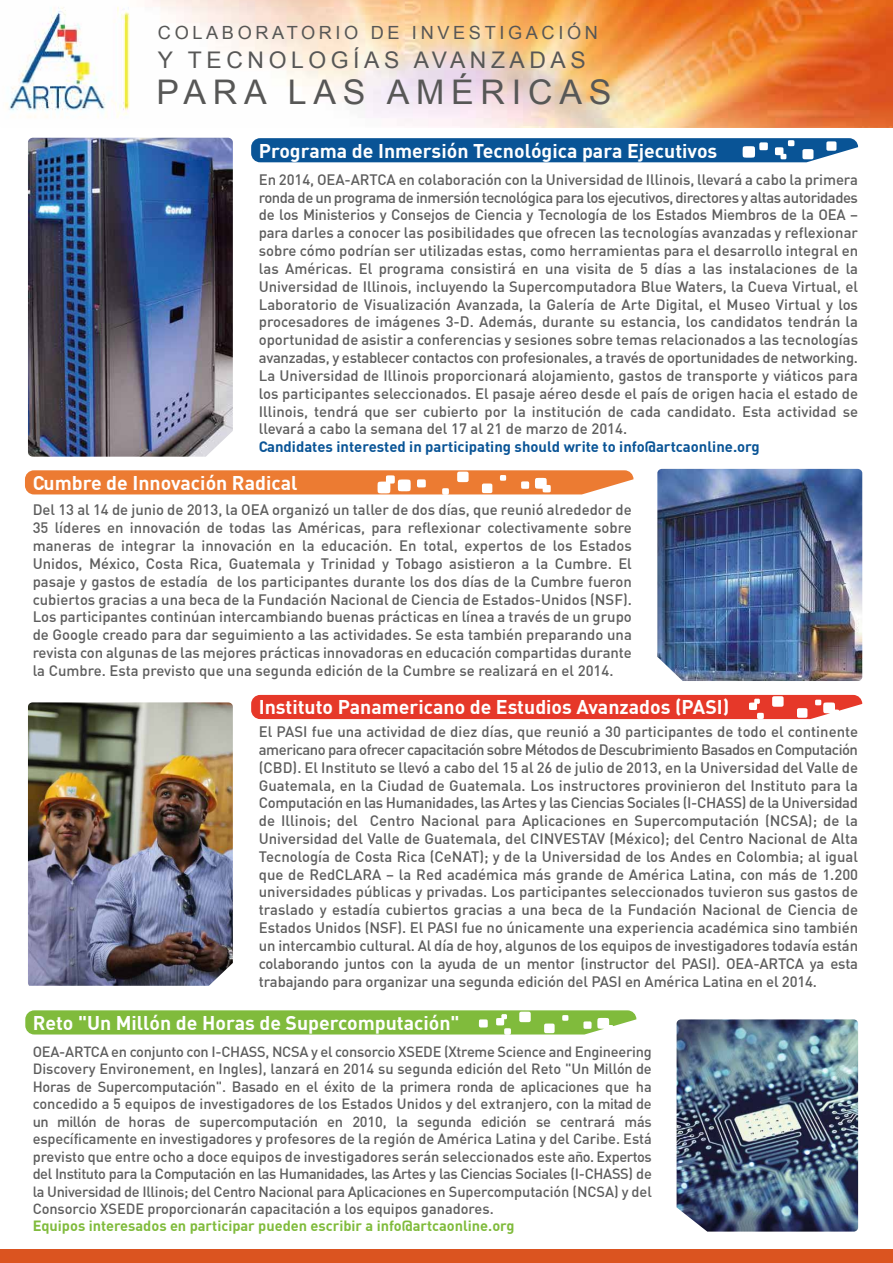
<style>
.page{position:relative;width:893px;height:1263px;background:#fff}
.page>*{position:absolute;margin:0;border:0;box-sizing:border-box;transform-origin:0 0}
.t1{font:33.9px "Arial";letter-spacing:.2em;color:#575756}
.t2{font:22.95px "Arial";letter-spacing:.2em;color:#575756}
.t3{font:700 19.5px "DIN";color:#fff}
.t4{font:18.15px "Arial";letter-spacing:.2em;color:#575756}
.t5{font:500 14.85px/17.9px "DIN";color:#5e5e5e;text-align:justify}
.t6{font:700 14.85px "DIN";color:#095496}
.t7{font:500 14.55px/17.4px "DIN";letter-spacing:-.005em;color:#5e5e5e;text-align:justify}
.t8{font:700 14.55px "DIN";color:#80bb3c}
</style>
<div class="page">
<img style="left:28px;top:138px;width:205px;height:319px">
<svg style="left:251px;top:695px;width:611px;height:24px;background:#e74436"></svg>
<svg style="left:25px;top:1010px;width:611px;height:24px;background:#8ac04c"></svg>
<svg style="left:251px;top:138px;width:607px;height:24px;background:#1a609d"></svg>
<svg style="left:25px;top:470px;width:608px;height:24px;background:#ed8847"></svg>
<img style="left:657px;top:469px;width:205px;height:212px">
<img style="left:28px;top:702px;width:205px;height:284px">
<img style="left:677px;top:1019px;width:181px;height:212px">
<div style="left:0;top:1249px;width:893px;height:14px;background:#db5420"></div>
<img style="left:6px;top:0;width:887px;height:128px">
<p class="t4" style="left:158px;top:20px;width:442px">COLABORATORIO DE INVESTIGACIÓN</p>
<h2 class="t2" style="left:158px;top:45px;width:429px">Y TECNOLOGÍAS AVANZADAS</h2>
<h1 class="t1" style="left:156px;top:70px;width:457px">PARA LAS AMÉRICAS</h1>
<h3 class="t3" style="left:259px;top:138px;width:460px">Programa de Inmersión Tecnológica para Ejecutivos</h3>
<p class="t5" style="left:259px;top:170px;width:601px">En 2014, OEA-ARTCA en colaboración con la Universidad de Illinois, llevará a cabo la primera ronda de un programa de inmersión tecnológica para los ejecutivos, directores y altas autoridades de los Ministerios y Consejos de Ciencia y Tecnología de los Estados Miembros de la OEA – para darles a conocer las posibilidades que ofrecen las tecnologías avanzadas y reflexionar sobre cómo podrían ser utilizadas estas, como herramientas para el desarrollo integral en las Américas. El programa consistirá en una visita de 5 días a las instalaciones de la Universidad de Illinois, incluyendo la Supercomputadora Blue Waters, la Cueva Virtual, el Laboratorio de Visualización Avanzada, la Galería de Arte Digital, el Museo Virtual y los procesadores de imágenes 3-D. Además, durante su estancia, los candidatos tendrán la oportunidad de asistir a conferencias y sesiones sobre temas relacionados a las tecnologías avanzadas, y establecer contactos con profesionales, a través de oportunidades de networking.<br>La Universidad de Illinois proporcionará alojamiento, gastos de transporte y viáticos para los participantes seleccionados. El pasaje aéreo desde el país de origen hacia el estado de Illinois, tendrá que ser cubierto por la institución de cada candidato. Esta actividad se llevará a cabo la semana del 17 al 21 de marzo de 2014.</p>
<p class="t6" style="left:259px;top:437px;width:502px">Candidates interested in participating should write to info@artcaonline.org</p>
<h3 class="t3" style="left:33px;top:470px;width:266px">Cumbre de Innovación Radical</h3>
<p class="t5" style="left:33px;top:501px;width:601px">Del 13 al 14 de junio de 2013, la OEA organizó un taller de dos días, que reunió alrededor de 35 líderes en innovación de todas las Américas, para reflexionar colectivamente sobre maneras de integrar la innovación en la educación. En total, expertos de los Estados Unidos, México, Costa Rica, Guatemala y Trinidad y Tobago asistieron a la Cumbre. El pasaje y gastos de estadía de los participantes durante los dos días de la Cumbre fueron cubiertos gracias a una beca de la Fundación Nacional de Ciencia de Estados-Unidos (NSF).<br>Los participantes continúan intercambiando buenas prácticas en línea a través de un grupo de Google creado para dar seguimiento a las actividades. Se esta también preparando una revista con algunas de las mejores prácticas innovadoras en educación compartidas durante la Cumbre. Esta previsto que una segunda edición de la Cumbre se realizará en el 2014.</p>
<h3 class="t3" style="left:259px;top:695px;width:472px">Instituto Panamericano de Estudios Avanzados (PASI)</h3>
<p class="t5" style="left:259px;top:722px;width:601px">El PASI fue una actividad de diez días, que reunió a 30 participantes de todo el continente americano para ofrecer capacitación sobre Métodos de Descubrimiento Basados en Computación (CBD). El Instituto se llevó a cabo del 15 al 26 de julio de 2013, en la Universidad del Valle de Guatemala, en la Ciudad de Guatemala. Los instructores provinieron del Instituto para la Computación en las Humanidades, las Artes y las Ciencias Sociales (I-CHASS) de la Universidad de Illinois; del Centro Nacional para Aplicaciones en Supercomputación (NCSA); de la Universidad del Valle de Guatemala, del CINVESTAV (México); del Centro Nacional de Alta Tecnología de Costa Rica (CeNAT); y de la Universidad de los Andes en Colombia; al igual que de RedCLARA – la Red académica más grande de América Latina, con más de 1.200 universidades públicas y privadas. Los participantes seleccionados tuvieron sus gastos de traslado y estadía cubiertos gracias a una beca de la Fundación Nacional de Ciencia de Estados Unidos (NSF). El PASI fue no únicamente una experiencia académica sino también un intercambio cultural. Al día de hoy, algunos de los equipos de investigadores todavía están colaborando juntos con la ayuda de un mentor (instructor del PASI). OEA-ARTCA ya esta trabajando para organizar una segunda edición del PASI en América Latina en el 2014.</p>
<h3 class="t3" style="left:33px;top:1010px;width:428px">Reto "Un Millón de Horas de Supercomputación"</h3>
<p class="t7" style="left:33px;top:1042px;width:621px">OEA-ARTCA en conjunto con I-CHASS, NCSA y el consorcio XSEDE (Xtreme Science and Engineering Discovery Environement, en Ingles), lanzará en 2014 su segunda edición del Reto "Un Millón de Horas de Supercomputación". Basado en el éxito de la primera ronda de aplicaciones que ha concedido a 5 equipos de investigadores de los Estados Unidos y del extranjero, con la mitad de un millón de horas de supercomputación en 2010, la segunda edición se centrará más específicamente en investigadores y profesores de la región de América Latina y del Caribe. Está previsto que entre ocho a doce equipos de investigadores serán seleccionados este año. Expertos del Instituto para la Computación en las Humanidades, las Artes y las Ciencias Sociales (I-CHASS) de la Universidad de Illinois; del Centro Nacional para Aplicaciones en Supercomputación (NCSA) y del Consorcio XSEDE proporcionarán capacitación a los equipos ganadores.</p>
<p class="t8" style="left:33px;top:1217px;width:483px">Equipos interesados en participar pueden escribir a info@artcaonline.org</p>
</div>
